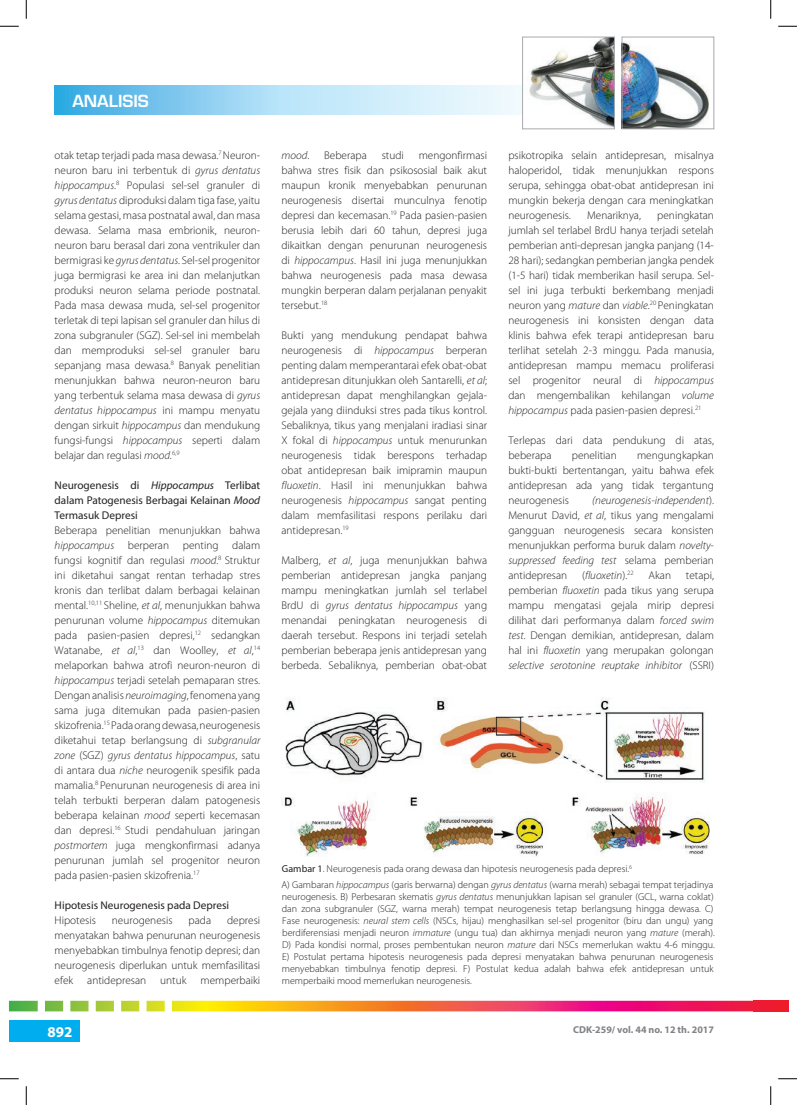
<style>
.page{position:relative;width:797px;height:1105px;background:#fff}
.page>*{position:absolute;margin:0;border:0;box-sizing:border-box;transform-origin:0 0}
.t1{font:600 16.25px "Eurostile LT Std";color:#fff}
.t2{font:700 15px "Myriad Pro";color:#fff}
.MP_default{font:300 11.25px/15px "Myriad Pro";color:#231f20;text-align:justify}
.MP_H2{font:11.25px/15px "Myriad Pro";color:#231f20;text-align:justify}
.MP_default-2{font:italic 300 11.25px "Myriad Pro";color:#231f20}
.MP_img_desc{font:300 10px/12px "Myriad Pro";color:#231f20}
.MP_img_title{font:300 10px "Myriad Pro";color:#231f20}
.t3{font:700 10px "Myriad Pro";color:#808285}
.s1{font-style:italic}
.s2{font-style:normal}
.s3{font-weight:400}
</style>
<div class="page">
<svg style="left:55px;top:85px;width:467px;height:29px;background:#a7dbf4"></svg>
<img style="left:529px;top:39px;width:83px;height:88px">
<div style="left:522px;top:37px;width:92px;height:92px;border:1px solid #a8a9ad"></div>
<img style="left:624px;top:42px;width:85px;height:85px">
<div style="left:622px;top:37px;width:92px;height:92px;border:1px solid #a8a9ad"></div>
<div style="left:9px;top:1020px;width:71px;height:21px;background:#00aeef"></div>
<svg style="left:9px;top:1001px;width:779px;height:10px;background:#e4774a"></svg>
<img style="left:281px;top:697px;width:429px;height:159px">
<svg style="left:0;top:25px;width:19px;height:2px"></svg>
<svg style="left:778px;top:25px;width:19px;height:2px"></svg>
<svg style="left:0;top:1078px;width:19px;height:1px"></svg>
<svg style="left:778px;top:1078px;width:19px;height:1px"></svg>
<svg style="left:25px;top:0;width:2px;height:19px"></svg>
<svg style="left:25px;top:1086px;width:2px;height:19px"></svg>
<svg style="left:770px;top:0;width:1px;height:19px"></svg>
<svg style="left:770px;top:1086px;width:1px;height:19px"></svg>
<h1 class="t1" style="left:72px;top:91px;width:78px">ANALISIS</h1>
<p class="MP_default" style="left:55px;top:148px;width:207px">otak tetap terjadi pada masa dewasa.<sup>7</sup> Neuron&shy;neuron baru ini terbentuk di <span class="s1">gyrus dentatus hippocampus</span>.<sup>8</sup> Populasi sel-sel granuler di <span class="s1">gyrus dentatus</span> diproduksi dalam tiga fase, yaitu selama gestasi, masa postnatal awal, dan masa dewasa. Selama masa embrionik, neuron&shy;neuron baru berasal dari zona ventrikuler dan bermigrasi ke <span class="s1">gyrus dentatus</span>. Sel-sel progenitor juga bermigrasi ke area ini dan melanjutkan produksi neuron selama periode postnatal.<br>Pada masa dewasa muda, sel-sel progenitor terletak di tepi lapisan sel granuler dan hilus di zona subgranuler (SGZ). Sel-sel ini membelah dan memproduksi sel-sel granuler baru sepanjang masa dewasa.<sup>8</sup> Banyak penelitian menunjukkan bahwa neuron-neuron baru yang terbentuk selama masa dewasa di <span class="s1">gyrus dentatus hippocampus</span> ini mampu menyatu dengan sirkuit <span class="s1">hippocampus</span> dan mendukung fungsi-fungsi <span class="s1">hippocampus</span> seperti dalam belajar dan regulasi <span class="s1">mood.</span><sup>6,9</sup></p>
<p class="MP_H2" style="left:55px;top:477px;width:207px">Neurogenesis di <span class="s1">Hippocampus</span> Terlibat dalam Patogenesis Berbagai Kelainan <span class="s1">Mood </span>Termasuk Depresi</p>
<p class="MP_default" style="left:55px;top:523px;width:207px">Beberapa penelitian menunjukkan bahwa <span class="s1">hippocampus</span> berperan penting dalam fungsi kognitif dan regulasi <span class="s1">mood</span>.<sup>8</sup> Struktur ini diketahui sangat rentan terhadap stres kronis dan terlibat dalam berbagai kelainan mental.<sup>10,11</sup> Sheline, <span class="s1">et al</span>, menunjukkan bahwa penurunan volume <span class="s1">hippocampus</span> ditemukan pada pasien-pasien depresi,<sup>12</sup> sedangkan Watanabe, <span class="s1">et al</span>,<sup>13</sup> dan Woolley, <span class="s1">et al</span>,<sup>14 </sup>melaporkan bahwa atrofi neuron-neuron di <span class="s1">hippocampus</span> terjadi setelah pemaparan stres.<br>Dengan analisis <span class="s1">neuroimaging</span>, fenomena yang sama juga ditemukan pada pasien-pasien skizofrenia.<sup>15</sup> Pada orang dewasa, neurogenesis diketahui tetap berlangsung di <span class="s1">subgranular zone</span> (SGZ) <span class="s1">gyrus dentatus hippocampus</span>, satu di antara dua <span class="s1">niche</span> neurogenik spesifik pada mamalia.<sup>8</sup> Penurunan neurogenesis di area ini telah terbukti berperan dalam patogenesis beberapa kelainan <span class="s1">mood</span> seperti kecemasan dan depresi.<sup>16</sup> Studi pendahuluan jaringan <span class="s1">postmortem</span> juga mengkonfirmasi adanya penurunan jumlah sel progenitor neuron pada pasien-pasien skizofrenia.<sup>17</sup></p>
<p class="MP_H2" style="left:55px;top:897px;width:176px">Hipotesis Neurogenesis pada Depresi</p>
<p class="MP_default" style="left:55px;top:913px;width:43px">Hipotesis</p>
<p class="MP_default" style="left:112px;top:913px;width:62px">neurogenesis</p>
<p class="MP_default" style="left:188px;top:913px;width:24px">pada</p>
<p class="MP_default" style="left:55px;top:913px;width:207px;text-indent:172px">depresi menyatakan bahwa penurunan neurogenesis menyebabkan timbulnya fenotip depresi; dan neurogenesis diperlukan untuk memfasilitasi efek antidepresan</p>
<p class="MP_default" style="left:160px;top:973px;width:28px">untuk</p>
<p class="MP_default" style="left:200px;top:973px;width:61px">memperbaiki</p>
<p class="MP_default" style="left:281px;top:148px;width:207px;text-indent:137px">mengonfirmasi bahwa stres fisik dan psikososial baik akut maupun kronik menyebabkan penurunan neurogenesis disertai munculnya fenotip depresi dan kecemasan.<sup>19</sup> Pada pasien-pasien berusia lebih dari 60 tahun, depresi juga dikaitkan dengan penurunan neurogenesis di <span class="s1">hippocampus</span>. Hasil ini juga menunjukkan bahwa neurogenesis pada masa dewasa mungkin berperan dalam perjalanan penyakit tersebut.<sup>18</sup></p>
<p class="MP_default" style="left:281px;top:328px;width:207px">Bukti yang mendukung pendapat bahwa neurogenesis di <span class="s1">hippocampus</span> berperan penting dalam memperantarai efek obat-obat antidepresan ditunjukkan oleh Santarelli, <span class="s1">et al</span>; antidepresan dapat menghilangkan gejala&shy;gejala yang diinduksi stres pada tikus kontrol.<br>Sebaliknya, tikus yang menjalani iradiasi sinar X fokal di <span class="s1">hippocampus</span> untuk menurunkan neurogenesis tidak berespons terhadap obat antidepresan baik imipramin maupun <span class="s1">fluoxetin</span>. Hasil ini menunjukkan bahwa neurogenesis <span class="s1">hippocampus</span> sangat penting dalam memfasilitasi respons perilaku dari antidepresan.<sup>19</sup></p>
<p class="MP_default" style="left:281px;top:553px;width:207px">Malberg, <span class="s1">et al</span>, juga menunjukkan bahwa pemberian antidepresan jangka panjang mampu meningkatkan jumlah sel terlabel BrdU di <span class="s1">gyrus dentatus hippocampus</span> yang menandai peningkatan neurogenesis di daerah tersebut. Respons ini terjadi setelah pemberian beberapa jenis antidepresan yang berbeda. Sebaliknya, pemberian obat-obat</p>
<p class="MP_default-2" style="left:281px;top:148px;width:29px">mood<span class="s2">.</span></p>
<p class="MP_default" style="left:324px;top:148px;width:44px">Beberapa</p>
<p class="MP_default" style="left:382px;top:148px;width:24px">studi</p>
<p class="MP_default" style="left:508px;top:148px;width:207px">psikotropika selain antidepresan, misalnya haloperidol, tidak menunjukkan respons serupa, sehingga obat-obat antidepresan ini mungkin bekerja dengan cara meningkatkan neurogenesis.</p>
<p class="MP_default" style="left:508px;top:208px;width:207px;text-indent:149px">peningkatan jumlah sel terlabel BrdU hanya terjadi setelah pemberian anti-depresan jangka panjang (14- 28 hari); sedangkan pemberian jangka pendek (1-5 hari) tidak memberikan hasil serupa. Sel&shy;sel ini juga terbukti berkembang menjadi neuron yang <span class="s1">mature</span> dan <span class="s1">viable</span>.<sup>20</sup> Peningkatan neurogenesis ini konsisten dengan data klinis bahwa efek terapi antidepresan baru terlihat setelah 2-3 minggu. Pada manusia, antidepresan mampu memacu proliferasi sel progenitor neural di <span class="s1">hippocampus </span>dan mengembalikan kehilangan <span class="s1">volume hippocampus</span> pada pasien-pasien depresi.<sup>21</sup></p>
<p class="MP_default" style="left:508px;top:433px;width:207px">Terlepas dari data pendukung di atas, beberapa</p>
<p class="MP_default" style="left:587px;top:208px;width:55px">Menariknya,</p>
<p class="MP_default" style="left:508px;top:448px;width:207px;text-indent:129px">mengungkapkan bukti-bukti bertentangan, yaitu bahwa efek antidepresan ada yang tidak tergantung neurogenesis</p>
<p class="MP_default" style="left:572px;top:448px;width:46px">penelitian</p>
<p class="MP_default" style="left:508px;top:493px;width:207px;text-indent:84px"><span class="s1">(neurogenesis-independent</span>).<br>Menurut David, <span class="s1">et al</span>, tikus yang mengalami gangguan neurogenesis secara konsisten menunjukkan performa buruk dalam <span class="s1">novelty&shy;suppressed feeding test</span> selama pemberian antidepresan</p>
<p class="MP_default-2" style="left:582px;top:568px;width:53px"><span class="s2">(</span>fluoxetin<span class="s2">).</span><sup>22</sup></p>
<p class="MP_default" style="left:648px;top:568px;width:24px">Akan</p>
<p class="MP_default" style="left:508px;top:568px;width:207px;text-indent:177px">tetapi, pemberian <span class="s1">fluoxetin</span> pada tikus yang serupa mampu mengatasi gejala mirip depresi dilihat dari performanya dalam <span class="s1">forced swim test</span>. Dengan demikian, antidepresan, dalam hal ini <span class="s1">fluoxetin</span> yang merupakan golongan <span class="s1">selective serotonine reuptake inhibitor</span> (SSRI)</p>
<p class="MP_img_title" style="left:282px;top:863px;width:352px"><span class="s3">Gambar 1</span>. Neurogenesis pada orang dewasa dan hipotesis neurogenesis pada depresi.<sup>6</sup></p>
<p class="MP_img_desc" style="left:281px;top:879px;width:435px">A) Gambaran <span class="s1">hippocampus</span> (garis berwarna) dengan <span class="s1">gyrus dentatus</span> (warna merah) sebagai tempat terjadinya neurogenesis. B) Perbesaran skematis <span class="s1">gyrus dentatus</span> menunjukkan lapisan sel granuler (GCL, warna coklat) dan zona subgranuler (SGZ, warna merah) tempat neurogenesis tetap berlangsung hingga dewasa. C)<br>Fase neurogenesis: <span class="s1">neural stem cells</span> (NSCs, hijau) menghasilkan sel-sel progenitor (biru dan ungu) yang berdiferensiasi menjadi neuron <span class="s1">immature</span> (ungu tua) dan akhirnya menjadi neuron yang <span class="s1">mature</span> (merah).<br>D) Pada kondisi normal, proses pembentukan neuron <span class="s1">mature</span> dari NSCs memerlukan waktu 4-6 minggu.<br>E) Postulat pertama hipotesis neurogenesis pada depresi menyatakan bahwa penurunan neurogenesis menyebabkan timbulnya fenotip depresi. F) Postulat kedua adalah bahwa efek antidepresan untuk memperbaiki mood memerlukan neurogenesis.</p>
<h2 class="t2" style="left:47px;top:1022px;width:26px">892</h2>
<p class="t3" style="left:573px;top:1023px;width:142px">CDK-259/ vol. 44 no. 12 th. 2017</p>
</div>
